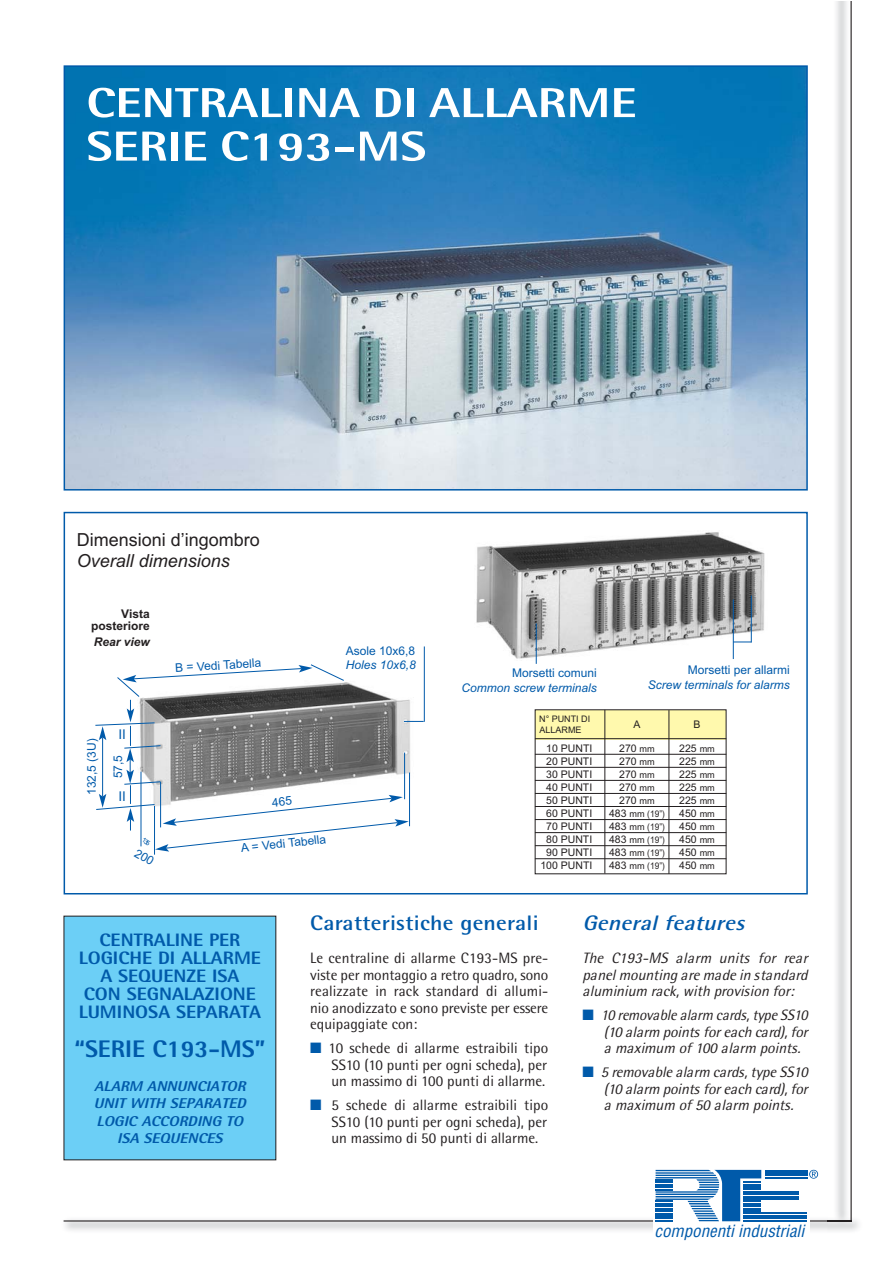
<style>
.page{position:relative;width:893px;height:1263px;background:#fff}
.page>*{position:absolute;margin:0;border:0;box-sizing:border-box;transform-origin:0 0}
.t1{font:800 42px/43.5px "Rotis Semi Sans";color:#fff;scale:1.2 1}
.t2{font:800 24px "Rotis Semi Sans";color:#005aaa;scale:1.04 1}
.t3{font:700 21px "Rotis Semi Sans";letter-spacing:.01em;color:#005aaa;scale:1.1 1}
.t4{font:italic 700 21px "Rotis Semi Sans";color:#005aaa;scale:1.1 1}
.t5{font:800 18px/18px "Rotis Semi Sans";color:#005aaa;text-align:center;scale:1.08 1}
.t6{font:18px "Arial";color:#231f20}
.t7{font:italic 18px "Arial";color:#231f20}
.t8{font:italic condensed 16.5px "Helvetica";color:#005aaa}
.t9{font:15px/16.5px "Rotis Semi Sans";color:#231f20;text-align:justify}
.t10{font:italic 15px/16.5px "Rotis Semi Sans";letter-spacing:-.02em;color:#231f20;text-align:justify}
.t11{font:italic 800 14.25px/17.2px "Rotis Semi Sans";color:#005aaa;text-align:center;scale:1.08 1}
.t12{font:13.5px "Arial";color:#005aaa}
.t13{font:12px "Arial";color:#005aaa}
.t14{font:italic 12px "Arial";color:#005aaa}
.t15{font:700 12px/12px "Arial";color:#231f20;text-align:right}
.t16{font:italic 700 12px "Arial";color:#231f20}
.t17{font:10.5px "Arial";color:#231f20}
.t18{font:9.15px "Arial";color:#231f20}
.t19{font:9px "Arial";color:#231f20}
.s1{font-size:9.15px}
.s2{font-size:10.5px}
.s3{color:#005aaa}
</style>
<div class="page">
<hr style="left:64px;top:1220px;width:787px;height:2px;background:#231f20">
<div style="left:64px;top:916px;width:212px;height:244px;background:#6ccff6"></div>
<img style="left:67px;top:68px;width:738px;height:420px">
<div style="left:64px;top:65px;width:744px;height:426px;border:2px solid #005aaa"></div>
<div style="left:535px;top:710px;width:191px;height:29px;background:#fff9ad"></div>
<div style="left:64px;top:512px;width:744px;height:382px;border:2px solid #005aaa"></div>
<img style="left:476px;top:532px;width:289px;height:129px">
<hr style="left:751px;top:596px;width:1px;height:47px;background:#005aaa">
<hr style="left:733px;top:600px;width:1px;height:59px;background:#005aaa">
<svg style="left:733px;top:642px;width:18px;height:1px"></svg>
<hr style="left:536px;top:623px;width:1px;height:41px;background:#005aaa">
<hr style="left:424px;top:646px;width:1px;height:76px;background:#005aaa">
<hr style="left:535px;top:738px;width:191px;height:1px;background:#231f20">
<hr style="left:535px;top:754px;width:191px;height:1px;background:#231f20">
<hr style="left:535px;top:767px;width:191px;height:1px;background:#231f20">
<hr style="left:535px;top:780px;width:191px;height:1px;background:#231f20">
<hr style="left:535px;top:793px;width:191px;height:1px;background:#231f20">
<hr style="left:535px;top:806px;width:191px;height:1px;background:#231f20">
<hr style="left:535px;top:819px;width:191px;height:1px;background:#231f20">
<hr style="left:535px;top:832px;width:191px;height:1px;background:#231f20">
<hr style="left:535px;top:845px;width:191px;height:1px;background:#231f20">
<hr style="left:535px;top:858px;width:191px;height:1px;background:#231f20">
<hr style="left:604px;top:710px;width:1px;height:164px;background:#231f20">
<hr style="left:669px;top:710px;width:1px;height:164px;background:#231f20">
<div style="left:652px;top:1170px;width:157px;height:72px;background:#fff"></div>
<hr style="left:765px;top:1170px;width:42px;height:1px;background:#005aaa">
<hr style="left:765px;top:1172px;width:42px;height:2px;background:#005aaa">
<hr style="left:765px;top:1175px;width:42px;height:1px;background:#005aaa">
<hr style="left:765px;top:1177px;width:42px;height:1px;background:#005aaa">
<hr style="left:743px;top:1191px;width:56px;height:2px;background:#005aaa">
<hr style="left:743px;top:1193px;width:56px;height:2px;background:#005aaa">
<hr style="left:743px;top:1196px;width:56px;height:1px;background:#005aaa">
<hr style="left:743px;top:1198px;width:56px;height:2px;background:#005aaa">
<hr style="left:743px;top:1213px;width:64px;height:1px;background:#005aaa">
<hr style="left:743px;top:1215px;width:64px;height:1px;background:#005aaa">
<hr style="left:743px;top:1217px;width:64px;height:2px;background:#005aaa">
<hr style="left:743px;top:1220px;width:64px;height:1px;background:#005aaa">
<svg style="left:655px;top:1170px;width:106px;height:51px"></svg>
<svg style="left:807px;top:1170px;width:11px;height:9px"></svg>
<hr style="left:850px;top:2px;width:2px;height:1219px;background:#231f20">
<svg style="left:95px;top:664px;width:329px;height:191px"></svg>
<h1 class="t1" style="left:86px;top:85px;width:460px">CENTRALINA DI ALLARME<br>SERIE C193-MS</h1>
<p class="t6" style="left:77px;top:533px;width:185px">Dimensioni d’ingombro</p>
<p class="t7" style="left:77px;top:550px;width:155px">Overall dimensions</p>
<p class="t15" style="left:91px;top:608px;width:60px">Vista posteriore</p>
<p class="t16" style="left:94px;top:635px;width:58px">Rear view</p>
<p class="t13" style="left:175px;top:663px;width:88px;rotate:-3deg">B = Vedi Tabella</p>
<p class="t13" style="left:346px;top:646px;width:71px">Asole 10x6,8</p>
<p class="t14" style="left:346px;top:658px;width:72px">Holes 10x6,8</p>
<p class="t13" style="left:87px;top:795px;width:58px;rotate:-90deg">132,5 (3U)</p>
<p class="t12" style="left:118px;top:729px;width:9px">II</p>
<p class="t13" style="left:114px;top:778px;width:25px;rotate:-90deg">57,5</p>
<p class="t12" style="left:118px;top:791px;width:9px">II</p>
<p class="t13" style="left:241px;top:843px;width:87px;rotate:-6deg">A = Vedi Tabella</p>
<p class="t13" style="left:512px;top:669px;width:86px">Morsetti comuni</p>
<p class="t14" style="left:461px;top:681px;width:137px">Common screw terminals</p>
<p class="t13" style="left:688px;top:665px;width:104px">Morsetti per allarmi</p>
<p class="t14" style="left:648px;top:678px;width:144px">Screw terminals for alarms</p>
<p class="t19" style="left:539px;top:716px;width:53px">N° PUNTI DI</p>
<p class="t17" style="left:633px;top:721px;width:9px">A</p>
<p class="t17" style="left:693px;top:721px;width:9px">B</p>
<p class="t19" style="left:540px;top:727px;width:44px">ALLARME</p>
<p class="t17" style="left:546px;top:744px;width:48px">10 PUNTI</p>
<p class="t17" style="left:619px;top:744px;width:37px">270 <span class="s1">mm</span></p>
<p class="t17" style="left:679px;top:744px;width:37px">225 <span class="s1">mm</span></p>
<p class="t17" style="left:546px;top:757px;width:48px">20 PUNTI</p>
<p class="t17" style="left:619px;top:757px;width:37px">270 <span class="s1">mm</span></p>
<p class="t17" style="left:679px;top:757px;width:37px">225 <span class="s1">mm</span></p>
<p class="t17" style="left:546px;top:770px;width:48px">30 PUNTI</p>
<p class="t17" style="left:619px;top:770px;width:37px">270 <span class="s1">mm</span></p>
<p class="t17" style="left:679px;top:770px;width:37px">225 <span class="s1">mm</span></p>
<p class="t17" style="left:546px;top:783px;width:48px">40 PUNTI</p>
<p class="t17" style="left:619px;top:783px;width:37px">270 <span class="s1">mm</span></p>
<p class="t17" style="left:679px;top:783px;width:37px">225 <span class="s1">mm</span></p>
<p class="t17" style="left:546px;top:796px;width:48px">50 PUNTI</p>
<p class="t17" style="left:619px;top:796px;width:37px">270 <span class="s1">mm</span></p>
<p class="t17" style="left:679px;top:796px;width:37px">225 <span class="s1">mm</span></p>
<p class="t17" style="left:546px;top:809px;width:48px">60 PUNTI</p>
<p class="t18" style="left:609px;top:810px;width:57px"><span class="s2">483</span> mm (19”)</p>
<p class="t17" style="left:679px;top:809px;width:37px">450 <span class="s1">mm</span></p>
<p class="t17" style="left:546px;top:822px;width:48px">70 PUNTI</p>
<p class="t18" style="left:609px;top:823px;width:57px"><span class="s2">483</span> mm (19”)</p>
<p class="t17" style="left:679px;top:822px;width:37px">450 <span class="s1">mm</span></p>
<p class="t17" style="left:546px;top:835px;width:48px">80 PUNTI</p>
<p class="t18" style="left:609px;top:836px;width:57px"><span class="s2">483</span> mm (19”)</p>
<p class="t17" style="left:679px;top:835px;width:37px">450 <span class="s1">mm</span></p>
<p class="t17" style="left:546px;top:849px;width:48px">90 PUNTI</p>
<p class="t18" style="left:609px;top:849px;width:57px"><span class="s2">483</span> mm (19”)</p>
<p class="t17" style="left:679px;top:849px;width:37px">450 <span class="s1">mm</span></p>
<p class="t17" style="left:540px;top:862px;width:53px">100 PUNTI</p>
<p class="t18" style="left:609px;top:863px;width:57px"><span class="s2">483</span> mm (19”)</p>
<p class="t17" style="left:679px;top:862px;width:37px">450 <span class="s1">mm</span></p>
<p class="t5" style="left:79px;top:932px;width:170px">CENTRALINE PER<br>LOGICHE DI ALLARME<br>A SEQUENZE ISA<br>CON SEGNALAZIONE<br>LUMINOSA SEPARATA</p>
<h2 class="t2" style="left:74px;top:1041px;width:185px">“SERIE C193-MS”</h2>
<p class="t11" style="left:94px;top:1079px;width:145px">ALARM ANNUNCIATOR<br>UNIT WITH SEPARATED<br>LOGIC ACCORDING TO<br>ISA SEQUENCES</p>
<h3 class="t3" style="left:310px;top:916px;width:209px">Caratteristiche generali</h3>
<p class="t9" style="left:310px;top:951px;width:240px">Le centraline di allarme C193-MS pre&shy;viste per montaggio a retro quadro, sono realizzate in rack standard di allumi&shy;nio anodizzato e sono previste per essere equipaggiate con:</p>
<p class="t9" style="left:331px;top:1041px;width:218px;text-indent:-21px"><span class="s3">■</span> 10 schede di allarme estraibili tipo SS10 (10 punti per ogni scheda), per un massimo di 100 punti di allarme.</p>
<p class="t9" style="left:331px;top:1098px;width:218px;text-indent:-21px"><span class="s3">■</span> 5 schede di allarme estraibili tipo SS10 (10 punti per ogni scheda), per un massimo di 50 punti di allarme.</p>
<h3 class="t4" style="left:582px;top:916px;width:153px">General features</h3>
<p class="t10" style="left:582px;top:951px;width:230px">The C193-MS alarm units for rear panelmounting are made in standard aluminium rack, with provision for:</p>
<p class="t10" style="left:604px;top:1008px;width:208px;text-indent:-21px"><span class="s3">■</span> 10 removable alarm cards,type SS10 (10 alarm points foreach card),for a maximum of 100 alarm points.</p>
<p class="t10" style="left:604px;top:1065px;width:208px;text-indent:-21px"><span class="s3">■</span> 5 removable alarm cards,type SS10 (10 alarm points foreach card),for a maximum of 50 alarm points.</p>
<p class="t8" style="left:654px;top:1225px;width:154px">componentiindustriali</p>
</div>
